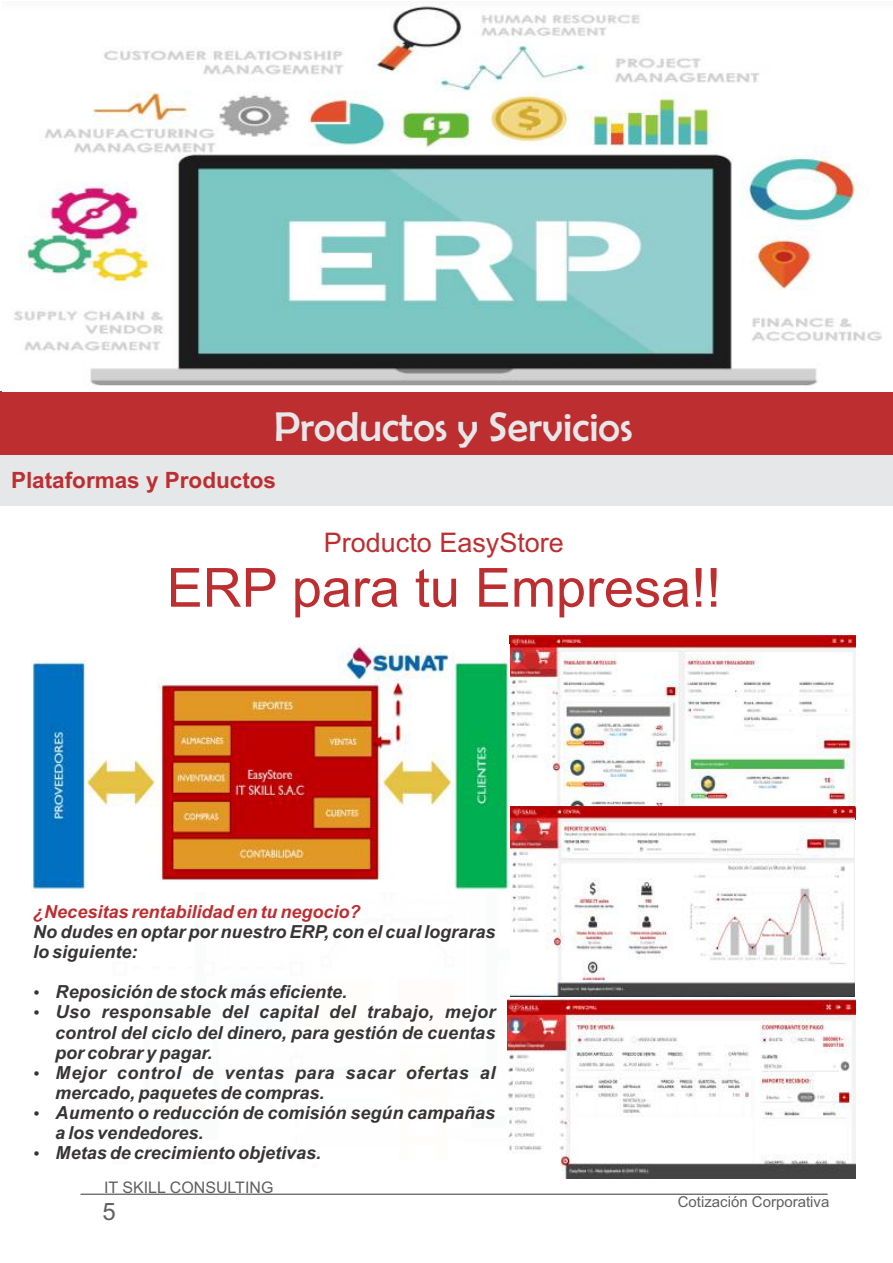
<style>
.page{position:relative;width:893px;height:1263px;background:#fff}
.page>*{position:absolute;margin:0;border:0;box-sizing:border-box;transform-origin:0 0}
.t1{font:54px "Arial";color:#bd2e31}
.t2{font:42px "Berlin Sans FB";color:#e6e7e8}
.t3{font:27px "Arial";color:#bd2e31}
.t4{font:24px "Arial";color:#606062}
.t5{font:700 22.5px "Arial";color:#bd2e31}
.t6{font:italic 700 18px/20.1px "Arial";color:#373435}
.t7{font:italic 700 18px "Arial";color:#bd2e31}
.t8{font:15.9px "Arial";color:#606062}
.t9{font:15px "Arial";color:#606062}
</style>
<div class="page">
<img style="left:510px;top:636px;width:346px;height:184px">
<img style="left:103px;top:727px;width:696px;height:467px">
<hr style="left:81px;top:1194px;width:747px;height:1px;background:#373435">
<div style="left:0;top:391px;width:893px;height:114px;background:#bd2e31"></div>
<div style="left:0;top:455px;width:893px;height:50px;background:#e6e7e8"></div>
<img style="left:31px;top:644px;width:478px;height:247px">
<img style="left:510px;top:806px;width:345px;height:190px">
<img style="left:508px;top:999px;width:348px;height:179px">
<img style="left:14px;top:2px;width:868px;height:384px">
<h2 class="t2" style="left:274px;top:404px;width:360px">Productos y Servicios</h2>
<p class="t5" style="left:11px;top:472px;width:267px">Plataformas y Productos</p>
<h3 class="t3" style="left:324px;top:532px;width:242px">Producto EasyStore</h3>
<h1 class="t1" style="left:167px;top:567px;width:556px">ERP para tu Empresa!!</h1>
<p class="t7" style="left:33px;top:905px;width:329px">¿Necesitas rentabilidad en tu negocio?</p>
<p class="t6" style="left:33px;top:923px;width:463px">No dudes en optar por nuestro ERP, con el cual lograras lo siguiente:</p>
<p class="t6" style="left:55px;top:984px;width:442px">Reposición de stock más eficiente.<br>Uso responsable del capital del trabajo, mejor control del ciclo del dinero, para gestión de cuentas por cobrar y pagar.<br>Mejor control de ventas para sacar ofertas al mercado, paquetes de compras.<br>Aumento o reducción de comisión según campañas a los vendedores.<br>Metas de crecimiento objetivas.</p>
<p class="t8" style="left:104px;top:1181px;width:171px">IT SKILL CONSULTING</p>
<h3 class="t4" style="left:102px;top:1202px;width:15px">5</h3>
<p class="t9" style="left:678px;top:1196px;width:153px">Cotización Corporativa</p>
</div>
